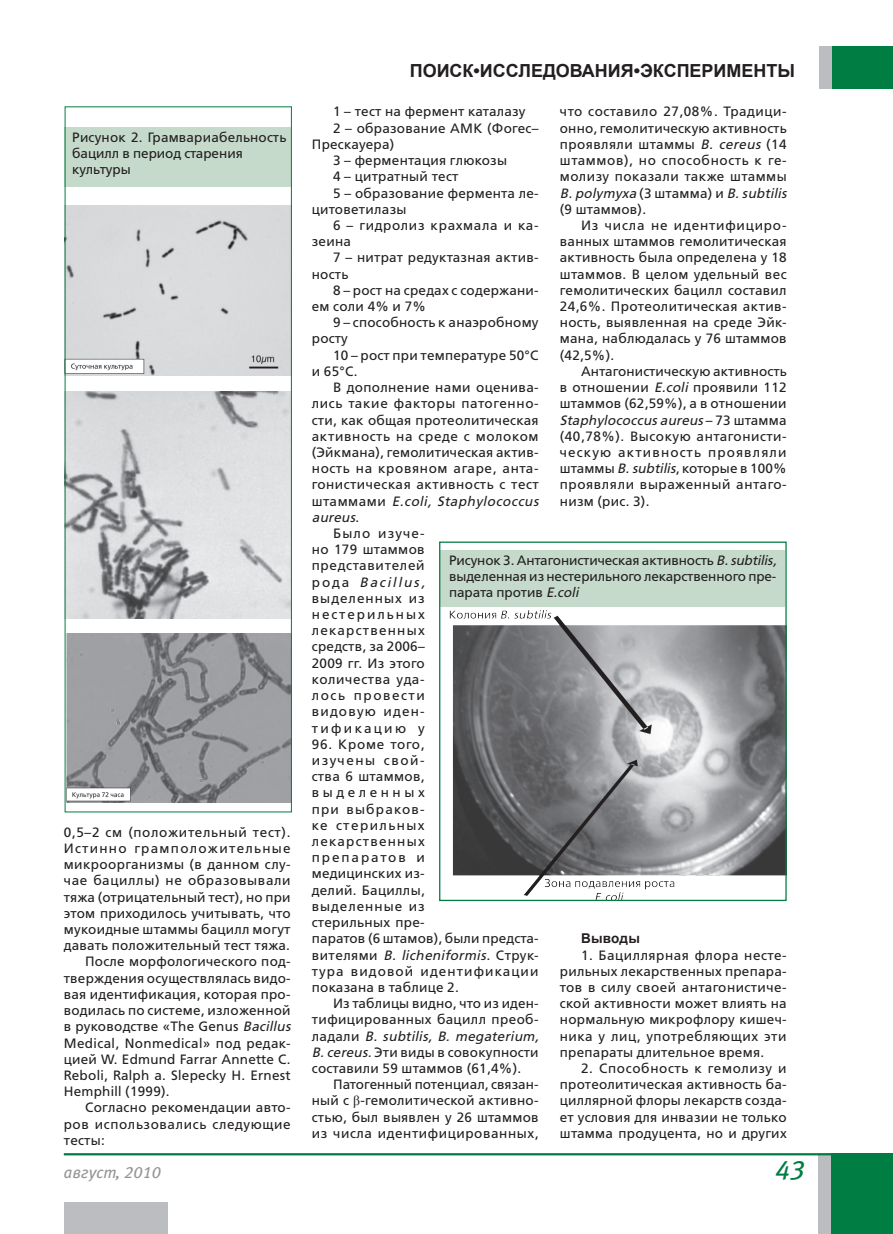
<style>
.page{position:relative;width:893px;height:1234px;background:#fff}
.page>*{position:absolute;margin:0;border:0;box-sizing:border-box;transform-origin:0 0}
.t1{font:italic 27px "Meta Book LFC";color:#007d43}
.t2{font:700 18px "Arial";color:#231f20}
.t3{font:italic 16.5px "Meta Book LFC";color:#939598}
.t4{font:500 13.5px/16.2px "DS Free Set";letter-spacing:.02em;color:#231f20;text-align:justify}
.t5{font:500 13.5px/16.2px "DS Free Set";letter-spacing:.065em;color:#231f20}
.t6{font:500 13.5px "DS Free Set";letter-spacing:.05em;color:#231f20}
.t7{font:500 13.5px "DS Free Set";letter-spacing:.045em;color:#231f20}
.t8{font:500 13.5px/16.2px "DS Free Set";color:#231f20}
.t9{font:500 13.5px "DS Free Set";letter-spacing:.095em;color:#231f20}
.t10{font:italic 500 13.5px "DS Free Set";letter-spacing:.04em;color:#231f20}
.t11{font:500 13.5px "DS Free Set";letter-spacing:.04em;color:#231f20}
.t12{font:500 13.5px "DS Free Set";letter-spacing:.055em;color:#231f20}
.t13{font:italic 500 13.5px "DS Free Set";letter-spacing:.145em;color:#231f20}
.t14{font:500 13.5px "DS Free Set";letter-spacing:.075em;color:#231f20}
.t15{font:500 13.5px "DS Free Set";letter-spacing:.145em;color:#231f20}
.t16{font:500 13.5px "DS Free Set";letter-spacing:.115em;color:#231f20}
.t17{font:500 13.5px "DS Free Set";letter-spacing:.09em;color:#231f20}
.t18{font:500 13.5px "DS Free Set";letter-spacing:.175em;color:#231f20}
.t19{font:700 13.5px "Arial";color:#231f20}
.s1{font-style:italic}
.s2{font-style:normal}
.s3{font-family:"Times New Roman";font-weight:400}
</style>
<div class="page">
<div style="left:819px;top:1153px;width:33px;height:80px;background:#bcbdc0"></div>
<div style="left:831px;top:1153px;width:62px;height:80px;background:#007d43"></div>
<hr style="left:64px;top:1152px;width:829px;height:3px;background:#007d43">
<div style="left:64px;top:1201px;width:104px;height:32px;background:#bcbdc0"></div>
<div style="left:831px;top:46px;width:62px;height:42px;background:#007d43"></div>
<div style="left:819px;top:46px;width:12px;height:42px;background:#bcbdc0"></div>
<div style="left:67px;top:205px;width:223px;height:171px;background:#d9dadc"></div>
<div style="left:64px;top:127px;width:227px;height:60px;background:#c5daca"></div>
<img style="left:64px;top:391px;width:226px;height:227px">
<img style="left:67px;top:633px;width:223px;height:169px">
<div style="left:65px;top:106px;width:227px;height:706px;border:1px solid #007d43"></div>
<div style="left:440px;top:550px;width:345px;height:56px;background:#c5daca"></div>
<img style="left:449px;top:610px;width:336px;height:288px">
<div style="left:439px;top:541px;width:348px;height:359px;border:1px solid #007d43"></div>
<p class="t8" style="left:72px;top:130px;width:216px">Рисунок 2. Грамвариабельность бацилл в период старения культуры</p>
<p class="t6" style="left:64px;top:824px;width:228px">0,5–2 см (положительный тест).</p>
<p class="t9" style="left:64px;top:840px;width:228px">Истинно грамположительные</p>
<p class="t4" style="left:64px;top:856px;width:228px">микроорганизмы (в данном слу-</p>
<p class="t6" style="left:64px;top:872px;width:228px">чае бациллы) не образовывали</p>
<p class="t4" style="left:64px;top:889px;width:228px">тяжа (отрицательный тест), но при</p>
<p class="t4" style="left:64px;top:905px;width:228px">этом приходилось учитывать, что</p>
<p class="t4" style="left:64px;top:921px;width:228px">мукоидные штаммы бацилл могут</p>
<p class="t4" style="left:64px;top:937px;width:228px">давать положительный тест тяжа.</p>
<p class="t4" style="left:85px;top:953px;width:207px">После морфологического под-</p>
<p class="t4" style="left:64px;top:970px;width:228px">тверждения осуществлялась видо-</p>
<p class="t4" style="left:64px;top:986px;width:228px">вая идентификация, которая про-</p>
<p class="t4" style="left:64px;top:1002px;width:228px">водилась по системе, изложенной</p>
<p class="t4" style="left:64px;top:1018px;width:228px">в руководстве «The Genus <span class="s1">Bacillus</span></p>
<p class="t4" style="left:64px;top:1034px;width:228px">Medical, Nonmedical» под редак-</p>
<p class="t4" style="left:64px;top:1051px;width:228px">цией W. Edmund Farrar Annette C.</p>
<p class="t4" style="left:64px;top:1067px;width:228px">Reboli, Ralph a. Slepecky H. Ernest</p>
<p class="t4" style="left:64px;top:1083px;width:107px">Hemphill (1999).</p>
<p class="t4" style="left:85px;top:1099px;width:207px">Согласно рекомендации авто-</p>
<p class="t7" style="left:64px;top:1115px;width:228px">ров использовались следующие</p>
<p class="t4" style="left:64px;top:1132px;width:42px">тесты:</p>
<h2 class="t2" style="left:410px;top:58px;width:387px">Поиск•исследования•эксперименты</h2>
<p class="t4" style="left:560px;top:104px;width:228px">что составило 27,08%. Традици&shy;онно, гемолитическую активность проявляли штаммы <span class="s1">B. cereus</span> (14 штаммов), но способность к ге&shy;молизу показали также штаммы <span class="s1">B. polymyxa</span> (3 штамма) и <span class="s1">B. subtilis </span>(9 штаммов).</p>
<p class="t4" style="left:560px;top:217px;width:228px;text-indent:21px">Из числа не идентифициро&shy;ванных штаммов гемолитическая активность была определена у 18 штаммов. В целом удельный вес гемолитических бацилл составил 24,6%. Протеолитическая актив&shy;ность, выявленная на среде Эйк&shy;мана, наблюдалась у 76 штаммов (42,5%).</p>
<p class="t4" style="left:560px;top:363px;width:228px;text-indent:21px">Антагонистическую активность в отношении <span class="s1">E.coli</span> проявили 112 штаммов (62,59%), а в отношении <span class="s1">Staphylococcus aureus</span> – 73 штамма (40,78%). Высокую антагонисти&shy;ческую активность проявляли штаммы <span class="s1">B. subtilis</span>, которые в 100% проявляли выраженный антаго&shy;низм (рис. 3).</p>
<p class="t4" style="left:333px;top:104px;width:194px">1 – тест на фермент каталазу</p>
<p class="t4" style="left:333px;top:120px;width:207px">2 – образование АМК (Фогес–</p>
<p class="t4" style="left:312px;top:136px;width:84px">Прескауера)</p>
<p class="t4" style="left:333px;top:153px;width:176px">3 – ферментация глюкозы</p>
<p class="t4" style="left:333px;top:169px;width:127px">4 – цитратный тест</p>
<p class="t4" style="left:333px;top:185px;width:207px">5 – образование фермента ле-</p>
<p class="t4" style="left:312px;top:201px;width:96px">цитоветилазы</p>
<p class="t6" style="left:333px;top:217px;width:207px">6 – гидролиз крахмала и ка-</p>
<p class="t4" style="left:312px;top:234px;width:41px">зеина</p>
<p class="t4" style="left:333px;top:250px;width:207px">7 – нитрат редуктазная актив-</p>
<p class="t4" style="left:312px;top:266px;width:38px">ность</p>
<p class="t4" style="left:333px;top:282px;width:207px">8 – рост на средах с содержани-</p>
<p class="t4" style="left:312px;top:298px;width:116px">ем соли 4% и 7%</p>
<p class="t4" style="left:333px;top:315px;width:207px">9 – способность к анаэробному</p>
<p class="t4" style="left:312px;top:331px;width:38px">росту</p>
<p class="t4" style="left:333px;top:347px;width:207px">10 – рост при температуре 50°С</p>
<p class="t4" style="left:312px;top:363px;width:47px">и 65°С.</p>
<p class="t4" style="left:333px;top:379px;width:207px">В дополнение нами оценива-</p>
<p class="t6" style="left:312px;top:395px;width:228px">лись такие факторы патогенно-</p>
<p class="t4" style="left:312px;top:412px;width:228px">сти, как общая протеолитическая</p>
<p class="t7" style="left:312px;top:428px;width:228px">активность на среде с молоком</p>
<p class="t4" style="left:312px;top:444px;width:228px">(Эйкмана), гемолитическая актив-</p>
<p class="t7" style="left:312px;top:460px;width:228px">ность на кровяном агаре, анта-</p>
<p class="t11" style="left:312px;top:476px;width:228px">гонистическая активность с тест</p>
<p class="t10" style="left:312px;top:493px;width:228px"><span class="s2">штаммами</span> E.coli, Staphylococcus</p>
<p class="t10" style="left:312px;top:509px;width:49px">aureus<span class="s2">.</span></p>
<p class="t9" style="left:333px;top:525px;width:93px">Было изуче-</p>
<p class="t4" style="left:312px;top:541px;width:114px">но 179 штаммов</p>
<p class="t12" style="left:312px;top:557px;width:114px">представителей</p>
<p class="t13" style="left:312px;top:574px;width:114px"><span class="s2">рода</span> Bacillus,</p>
<p class="t14" style="left:312px;top:590px;width:114px">выделенных из</p>
<p class="t15" style="left:312px;top:606px;width:114px">нестерильных</p>
<p class="t9" style="left:312px;top:622px;width:114px">лекарственных</p>
<p class="t4" style="left:312px;top:639px;width:114px">средств, за 2006–</p>
<p class="t4" style="left:312px;top:655px;width:114px">2009 гг. Из этого</p>
<p class="t6" style="left:312px;top:671px;width:114px">количества уда-</p>
<p class="t16" style="left:312px;top:687px;width:114px">лось провести</p>
<p class="t17" style="left:312px;top:703px;width:114px">видовую иден-</p>
<p class="t18" style="left:312px;top:719px;width:114px">тификацию у</p>
<p class="t5" style="left:312px;top:736px;width:228px">96. Кроме того,<br>изучены свой-<br>ства 6 штаммов, выделенных<br>при выбраков-<br>ке стерильных лекарственных<br>препаратов и<br>медицинских из-<br>делий. Бациллы,<br>выделенные из<br>стерильных пре-<br>паратов (6 штамов), были предста&shy;вителями <span class="s1">B. licheniformis.</span> Струк&shy;тура видовой идентификации показана в таблице 2.</p>
<p class="t4" style="left:312px;top:995px;width:228px;text-indent:21px">Из таблицы видно, что из иден&shy;тифицированных бацилл преоб&shy;ладали <span class="s1">B. subtilis, B. megaterium, B. cereus.</span> Эти виды в совокупности составили 59 штаммов (61,4%).</p>
<p class="t4" style="left:312px;top:1076px;width:228px;text-indent:21px">Патогенный потенциал, связан&shy;ный с <span class="s3">β</span>-гемолитической активно&shy;стью, был выявлен у 26 штаммов из числа идентифицированных,</p>
<p class="t4" style="left:449px;top:552px;width:329px">Рисунок 3. Антагонистическая активность <span class="s1">B. subtilis, </span>выделенная из нестерильного лекарственного пре&shy;парата против <span class="s1">E.coli</span></p>
<p class="t19" style="left:581px;top:929px;width:60px">Выводы</p>
<p class="t4" style="left:560px;top:946px;width:228px;text-indent:21px">1. Бациллярная флора несте&shy;рильных лекарственных препара&shy;тов в силу своей антагонистиче&shy;ской активности может влиять на нормальную микрофлору кишеч&shy;ника у лиц, употребляющих эти препараты длительное время.</p>
<p class="t4" style="left:560px;top:1060px;width:228px;text-indent:21px">2. Способность к гемолизу и протеолитическая активность ба&shy;циллярной флоры лекарств созда&shy;ет условия для инвазии не только штамма продуцента, но и других</p>
<p class="t3" style="left:64px;top:1162px;width:99px">август, 2010</p>
<h1 class="t1" style="left:775px;top:1153px;width:32px">43</h1>
</div>
